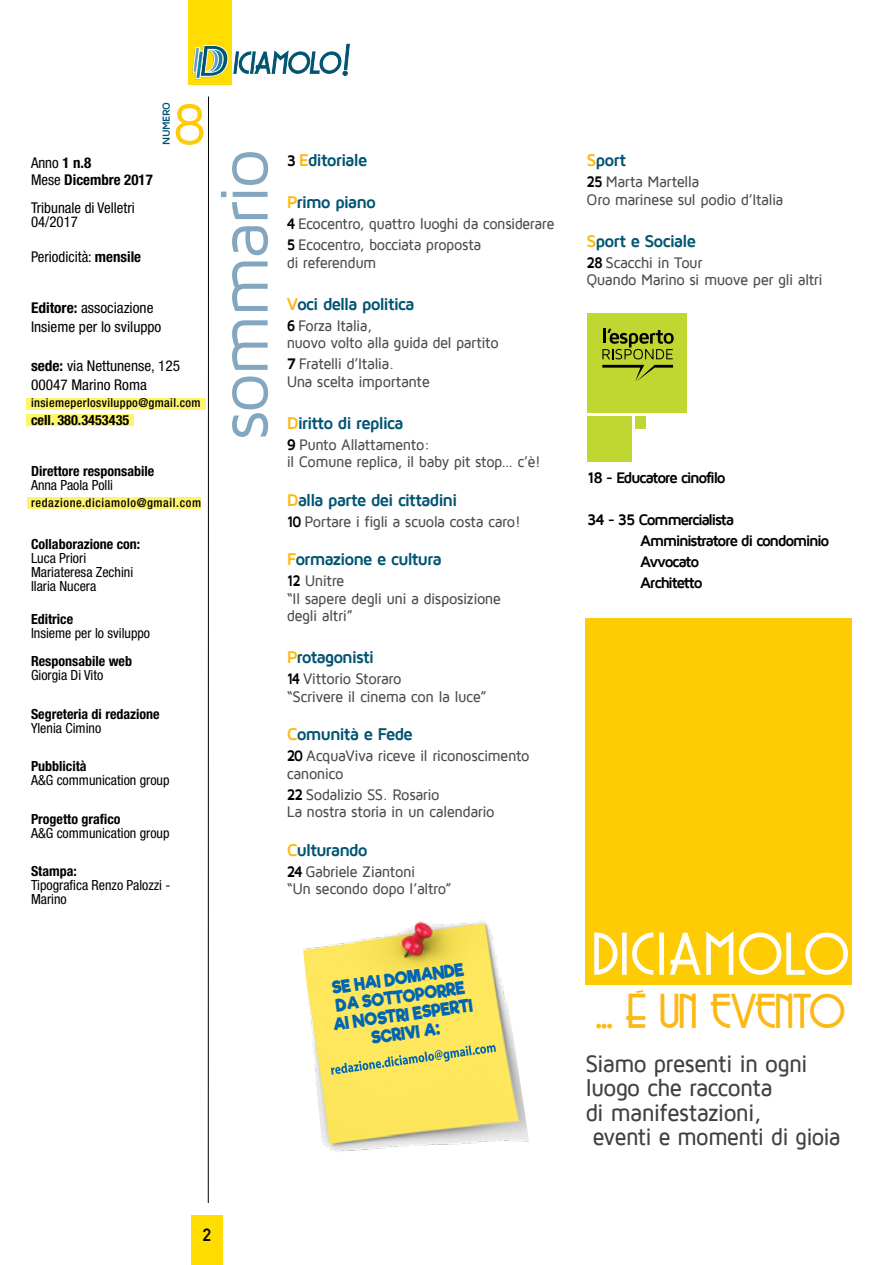
<style>
.page{position:relative;width:893px;height:1265px;background:#fff}
.page>*{position:absolute;margin:0;border:0;box-sizing:border-box;transform-origin:0 0}
.t1{font:70px "Maven Pro";letter-spacing:-.045em;color:#83a7c0}
.t2{font:59.85px "Maven Pro";color:#ffcb05}
.t3{font:56px "Copasetic";letter-spacing:.06em;color:#fff}
.t4{font:45.5px "Copasetic";color:#fdb913}
.t5{font:500 24.5px/24.5px "Maven Pro";letter-spacing:-.035em;color:#414042;scale:.93 1}
.t6{font:700 17.5px "Maven Pro";letter-spacing:-.065em;color:#005472}
.t7{font:700 17.5px "DIN Alternate";color:#000}
.t8{font:700 16.8px/18.4px "Riffic Free";color:#0066b3;text-align:center;scale:.94 1}
.t9{font:500 15.75px/17.5px "Maven Pro";letter-spacing:-.035em;color:#4d4d4f;scale:.94 1}
.t10{font:500 15.75px/17.5px "Maven Pro";letter-spacing:-.035em;color:#4d4d4f;scale:.93 1}
.t11{font:700 15.75px/21px "Maven Pro";letter-spacing:-.09em;color:#000}
.t12{font:condensed 14.88px/19.2px "Helvetica Neue";color:#000}
.t13{font:700 condensed 14.88px/17.5px "Helvetica Neue";color:#000}
.t14{font:condensed 14px/14px "Helvetica Neue";color:#000}
.t15{font:700 condensed 14px "Helvetica Neue";color:#000}
.t16{font:500 condensed 12.25px "Helvetica Neue";letter-spacing:.03em;color:#000}
.t17{font:500 condensed 12.25px "Helvetica Neue";letter-spacing:.05em;color:#000}
.t18{font:700 10.5px "Maven Pro";letter-spacing:-.055em;color:#005472}
.s1{font-weight:400}
.s2{font-weight:700}
.s3{font-size:15.75px;color:#000}
.s4{color:#fdb913}
.s5{font-weight:700;color:#000}
</style>
<div class="page">
<div style="left:26px;top:399px;width:180px;height:11px;background:#fff56d"></div>
<div style="left:26px;top:415px;width:108px;height:11px;background:#fff56d"></div>
<div style="left:28px;top:497px;width:173px;height:12px;background:#fff56d"></div>
<hr style="left:208px;top:97px;width:1px;height:1106px;background:#000">
<div style="left:585px;top:619px;width:267px;height:366px;background:#ffcb05"></div>
<div style="left:188px;top:0;width:44px;height:84px;background:#fd0"></div>
<svg style="left:192px;top:44px;width:158px;height:35px"></svg>
<div style="left:191px;top:1215px;width:31px;height:50px;background:#fd0"></div>
<div style="left:635px;top:416px;width:10px;height:12px;background:#bfd730"></div>
<div style="left:587px;top:416px;width:45px;height:45px;background:#bfd730"></div>
<div style="left:587px;top:313px;width:100px;height:100px;background:#bfd730"></div>
<svg style="left:602px;top:328px;width:72px;height:31px"></svg>
<svg style="left:602px;top:365px;width:71px;height:16px"></svg>
<img style="left:303px;top:920px;width:226px;height:232px">
<svg style="left:331px;top:1045px;width:165px;height:30px;background:#dad468"></svg>
<p class="t18" style="left:161px;top:145px;width:44px;rotate:-90deg">NUMERO</p>
<h2 class="t2" style="left:172px;top:93px;width:36px">8</h2>
<p class="t13" style="left:31px;top:153px;width:123px"><span class="s1">Anno</span> 1 n.8<br><span class="s1">Mese</span> Dicembre 2017</p>
<p class="t12" style="left:31px;top:201px;width:105px;line-height:14px">Tribunale di Velletri<br>04/2017</p>
<p class="t12" style="left:31px;top:247px;width:112px">Periodicità: <span class="s2">mensile</span></p>
<p class="t12" style="left:31px;top:298px;width:132px"><span class="s2">Editore:</span> associazione<br>Insieme per lo sviluppo</p>
<p class="t12" style="left:31px;top:356px;width:151px"><span class="s2">sede:</span> via Nettunense, 125<br>00047 Marino Roma</p>
<p class="t16" style="left:31px;top:396px;width:171px">insiemeperlosviluppo@gmail.com</p>
<p class="t15" style="left:31px;top:411px;width:100px">cell. 380.3453435</p>
<p class="t15" style="left:31px;top:462px;width:125px">Direttore responsabile</p>
<p class="t14" style="left:31px;top:478px;width:84px">Anna Paola Polli</p>
<p class="t17" style="left:31px;top:495px;width:172px">redazione.diciamolo@gmail.com</p>
<p class="t15" style="left:31px;top:536px;width:111px">Collaborazione con:</p>
<p class="t14" style="left:31px;top:551px;width:104px">Luca Priori<br>Mariateresa Zechini<br>Ilaria Nucera</p>
<p class="t15" style="left:31px;top:611px;width:44px">Editrice</p>
<p class="t14" style="left:31px;top:626px;width:121px">Insieme per lo sviluppo</p>
<p class="t15" style="left:31px;top:653px;width:103px">Responsabile web</p>
<p class="t14" style="left:31px;top:668px;width:74px">Giorgia Di Vito</p>
<p class="t15" style="left:31px;top:705px;width:130px">Segreteria di redazione</p>
<p class="t14" style="left:31px;top:721px;width:72px">Ylenia Cimino</p>
<p class="t15" style="left:31px;top:758px;width:57px">Pubblicità</p>
<p class="t14" style="left:31px;top:773px;width:140px">A&amp;G communication group</p>
<p class="t15" style="left:31px;top:810px;width:91px">Progetto grafico</p>
<p class="t14" style="left:31px;top:826px;width:140px">A&amp;G communication group</p>
<p class="t15" style="left:31px;top:863px;width:47px">Stampa:</p>
<p class="t14" style="left:31px;top:878px;width:141px">Tipografica Renzo Palozzi -<br>Marino</p>
<h1 class="t1" style="left:207px;top:440px;width:293px;rotate:-90deg">sommario</h1>
<p class="t6" style="left:287px;top:151px;width:82px"><span class="s3">3</span> <span class="s4">E</span>ditoriale</p>
<p class="t6" style="left:287px;top:193px;width:91px"><span class="s4">P</span>rimo piano</p>
<p class="t10" style="left:287px;top:213px;width:289px;line-height:21px"><span class="s5">4</span> Ecocentro, quattro luoghi da considerare<br><span class="s5">5</span> Ecocentro, bocciata proposta</p>
<p class="t10" style="left:287px;top:254px;width:98px">di referendum</p>
<p class="t6" style="left:287px;top:294px;width:130px"><span class="s4">V</span>oci della politica</p>
<p class="t10" style="left:287px;top:317px;width:229px"><span class="s5">6</span> Forza Italia,<br>nuovo volto alla guida del partito</p>
<p class="t9" style="left:287px;top:355px;width:154px"><span class="s5">7</span> Fratelli d’Italia.<br>Una scelta importante</p>
<p class="t6" style="left:287px;top:413px;width:119px"><span class="s4">D</span>iritto di replica</p>
<p class="t10" style="left:287px;top:436px;width:275px"><span class="s5">9</span> Punto Allattamento:<br>il Comune replica, il baby pit stop… c’è!</p>
<p class="t6" style="left:287px;top:490px;width:172px"><span class="s4">D</span>alla parte dei cittadini</p>
<p class="t9" style="left:287px;top:513px;width:251px"><span class="s5">10</span> Portare i figli a scuola costa caro!</p>
<p class="t6" style="left:287px;top:550px;width:157px"><span class="s4">F</span>ormazione e cultura</p>
<p class="t9" style="left:287px;top:572px;width:230px"><span class="s5">12</span> Unitre<br>“Il sapere degli uni a disposizione degli altri”</p>
<p class="t6" style="left:287px;top:648px;width:89px"><span class="s4">P</span>rotagonisti</p>
<p class="t9" style="left:287px;top:670px;width:214px"><span class="s5">14</span> Vittorio Storaro<br>“Scrivere il cinema con la luce”</p>
<p class="t6" style="left:287px;top:725px;width:128px"><span class="s4">C</span>omunità e Fede</p>
<p class="t9" style="left:287px;top:747px;width:260px"><span class="s5">20</span> AcquaViva riceve il riconoscimento canonico</p>
<p class="t9" style="left:287px;top:786px;width:223px"><span class="s5">22</span> Sodalizio SS. Rosario<br>La nostra storia in un calendario</p>
<p class="t6" style="left:287px;top:840px;width:82px"><span class="s4">C</span>ulturando</p>
<p class="t9" style="left:287px;top:863px;width:177px"><span class="s5">24</span> Gabriele Ziantoni<br>“Un secondo dopo l’altro”</p>
<p class="t8" style="left:327px;top:979px;width:151px;rotate:-8deg">SE HAI DOMANDE<br>DA SOTTOPORRE<br>AI NOSTRI ESPERTI<br>SCRIVI A:</p>
<p class="t7" style="left:203px;top:1222px;width:10px">2</p>
<p class="t6" style="left:587px;top:151px;width:41px"><span class="s4">S</span>port</p>
<p class="t9" style="left:587px;top:173px;width:211px"><span class="s5">25</span> Marta Martella<br>Oro marinese sul podio d’Italia</p>
<p class="t6" style="left:587px;top:231px;width:111px"><span class="s4">S</span>port e Sociale</p>
<p class="t9" style="left:587px;top:254px;width:253px"><span class="s5">28</span> Scacchi in Tour<br>Quando Marino si muove per gli altri</p>
<p class="t11" style="left:587px;top:467px;width:140px">18 - Educatore cinofilo</p>
<p class="t11" style="left:640px;top:509px;width:191px;text-indent:-53px">34 - 35 Commercialista<br>Amministratore di condominio<br>Avvocato<br>Architetto</p>
<h3 class="t3" style="left:593px;top:926px;width:257px">DICIAMOLO</h3>
<h3 class="t4" style="left:596px;top:989px;width:250px">... é UN EVENTO</h3>
<h3 class="t5" style="left:585px;top:1051px;width:276px">Siamo presenti in ogni luogo che racconta<br>di manifestazioni,<br>eventi e momenti di gioia</h3>
</div>
